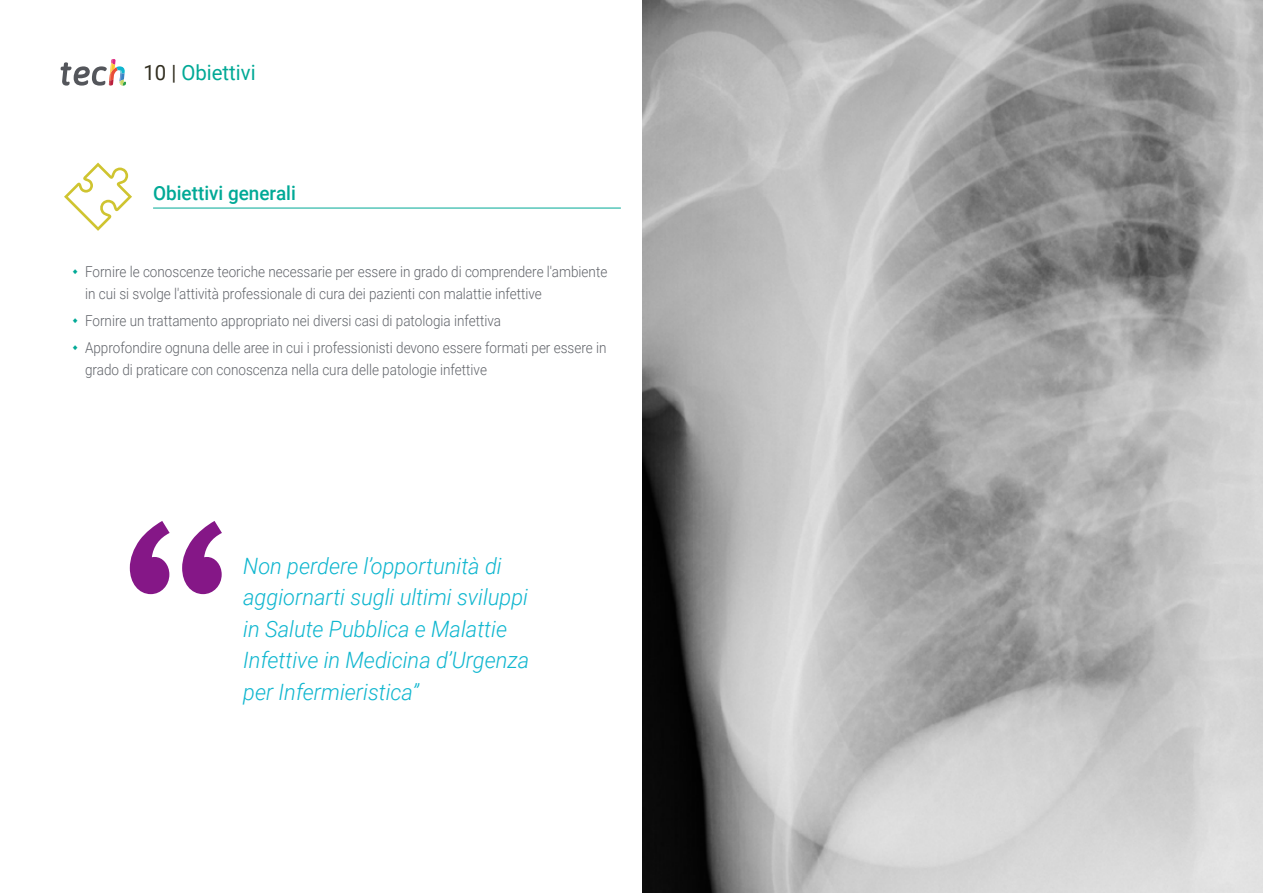
<style>
.page{position:relative;width:1263px;height:893px;background:#fff}
.page>*{position:absolute;margin:0;border:0;box-sizing:border-box;transform-origin:0 0}
.t1{font:italic 300 22.5px/31.5px "Roboto";color:#0fb6cf}
.t2{font:21px "Roboto";color:#00a996}
.t3{font:500 19.5px "Roboto";color:#00a996}
.t4{font:300 15px/22.5px "Roboto";color:#61646a;scale:.9 1}
.s1{color:#312e20}
</style>
<div class="page">
<hr style="left:153px;top:208px;width:468px;height:1px;background:#00a996">
<svg style="left:64px;top:163px;width:68px;height:68px"></svg>
<img style="left:642px;top:0;width:621px;height:893px">
<svg style="left:61px;top:59px;width:65px;height:27px"></svg>
<svg style="left:130px;top:521px;width:92px;height:73px"></svg>
<h2 class="t2" style="left:144px;top:57px;width:114px"><span class="s1">10 |</span> Obiettivi</h2>
<h3 class="t3" style="left:153px;top:179px;width:144px">Obiettivi generali</h3>
<p class="t4" style="left:85px;top:260px;width:582px">Fornire le conoscenze teoriche necessarie per essere in grado di comprendere l'ambiente in cui si svolge l'attività professionale di cura dei pazienti con malattie infettive</p>
<p class="t4" style="left:85px;top:307px;width:581px;line-height:26.7px">Fornire un trattamento appropriato nei diversi casi di patologia infettiva<br>Approfondire ognuna delle aree in cui i professionisti devono essere formati per essere in</p>
<p class="t4" style="left:85px;top:358px;width:448px">grado di praticare con conoscenza nella cura delle patologie infettive</p>
<h1 class="t1" style="left:243px;top:549px;width:288px">Non perdere l’opportunità di aggiornarti sugli ultimi sviluppi in Salute Pubblica e Malattie<br>Infettive in Medicina d’Urgenza per Infermieristica”</h1>
</div>
